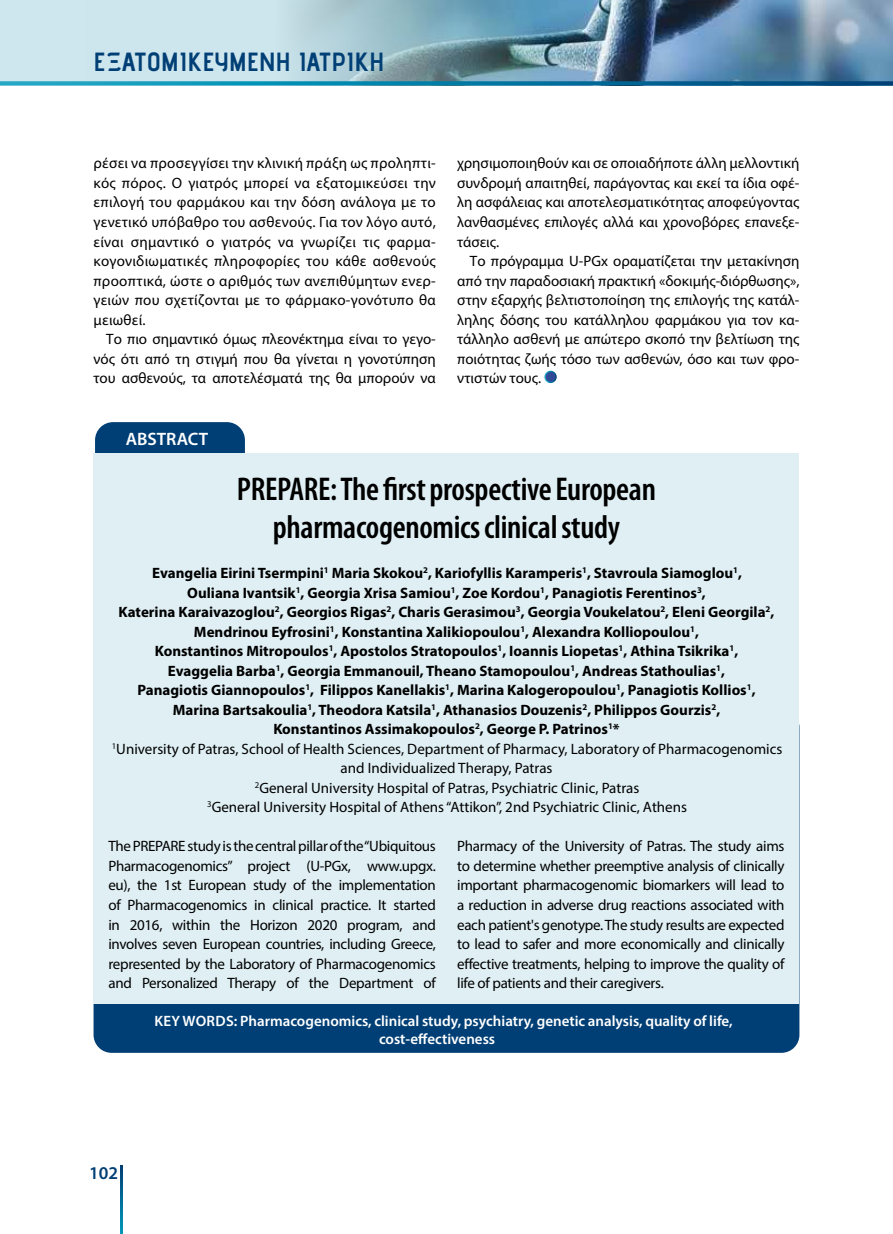
<style>
.page{position:relative;width:893px;height:1234px;background:#fff}
.page>*{position:absolute;margin:0;border:0;box-sizing:border-box;transform-origin:0 0}
.t1{font:600 condensed 33px/38px "Myriad Pro";letter-spacing:-.01em;color:#000;text-align:center}
.t2{font:700 26.25px "Advent Pro";color:#003f75}
.t3{font:600 18px "Myriad Pro";color:#fff}
.t4{font:600 18px "Myriad Pro";color:#003f75}
.t5{font:15px/19.5px "Myriad Pro";color:#000;text-align:justify}
.t6{font:700 15px/19.5px "Myriad Pro";color:#000;text-align:center}
.t7{font:600 15px/18.8px "Myriad Pro";color:#fff}
.s1{font-weight:400}
</style>
<div class="page">
<div style="left:0;top:0;width:893px;height:85px;background:#cee6ee"></div>
<img style="left:291px;top:0;width:602px;height:81px">
<svg style="left:0;top:81px;width:893px;height:4px;background:#0f7da4"></svg>
<svg style="left:121px;top:1165px;width:2px;height:68px"></svg>
<div style="left:545px;top:371px;width:11px;height:11px;background:#304a97;border-radius:50%"></div>
<div style="left:544px;top:370px;width:13px;height:13px;border:1px solid #fff;border-radius:50%"></div>
<div style="left:94px;top:709px;width:705px;height:343px;background:#003f75;border-radius:18px"></div>
<div style="left:95px;top:422px;width:150px;height:195px;background:#003f75;border-radius:18px"></div>
<div style="left:94px;top:454px;width:705px;height:549px;background:#dfeff4"></div>
<h2 class="t2" style="left:94px;top:45px;width:289px">ΕΞΑΤΟΜΙΚΕΥΜΈΝΗ ΙΑΤΡΙΚΉ</h2>
<p class="t5" style="left:94px;top:153px;width:344px">ρέσει να προσεγγίσει την κλινική πράξη ως προληπτι&shy;κός πόρος. Ο γιατρός μπορεί να εξατομικεύσει την επιλογή του φαρμάκου και την δόση ανάλογα με το γενετικό υπόβαθρο του ασθενούς. Για τον λόγο αυτό, είναι σημαντικό ο γιατρός να γνωρίζει τις φαρμα&shy;κογονιδιωματικές πληροφορίες του κάθε ασθενούς προοπτικά, ώστε ο αριθμός των ανεπιθύ μητων ενερ&shy;γειών που σχετίζονται με το φάρμακο-γονότυπο θα μειωθεί.</p>
<p class="t5" style="left:94px;top:329px;width:344px;text-indent:13px">Το πιο σημαντικό ό μως πλεονέκτημα είναι το γεγο&shy;νός ότι από τη στιγμή που θα γίνεται η γονοτύπηση του ασθενούς, τα αποτελέσματά της θα μπορούν να</p>
<p class="t3" style="left:126px;top:427px;width:84px">ABSTRACT</p>
<p class="t5" style="left:457px;top:153px;width:344px">χρησιμοποιηθούν και σε οποιαδήποτε άλλη μελλοντική συνδρομή απαιτηθεί, παράγοντας και εκεί τα ίδια οφέ&shy;λη ασφάλειας και αποτελεσματικότητας αποφεύγοντας λανθασμένες επιλογές αλλά και χρονοβόρες επανεξε&shy;τάσεις.</p>
<p class="t5" style="left:457px;top:251px;width:344px;text-indent:13px">Το πρόγραμμα U-PGx οραματίζεται την μετακίνηση από την παραδοσιακή πρακτική «δοκιμής-διόρθωσης», στην εξαρχής βελτιστοποίηση της επιλογής της κατάλ&shy;ληλης δόσης του κατάλληλου φαρμάκου για τον κα&shy;τάλληλο ασθενή με απώτερο σκοπό την βελτίωση της ποιότητας ζωής τόσο των ασθενών, όσο και των φρο&shy;ντιστών τους.</p>
<h1 class="t1" style="left:237px;top:470px;width:421px">PREPARE: The first prospective European pharmacogenomics clinical study</h1>
<p class="t6" style="left:112px;top:563px;width:672px">Evangelia Eirini Tsermpini<sup>1</sup> Maria Skokou<sup>2</sup>, Kariofyllis Karamperis<sup>1</sup>, Stavroula Siamoglou<sup>1</sup>,<br>Ouliana Ivantsik<sup>1</sup>, Georgia Xrisa Samiou<sup>1</sup>, Zoe Kordou<sup>1</sup>, Panagiotis Ferentinos<sup>3</sup>,<br>Katerina Karaivazoglou<sup>2</sup>, Georgios Rigas<sup>2</sup>, Charis Gerasimou<sup>3</sup>, Georgia Voukelatou<sup>2</sup>, Eleni Georgila<sup>2</sup>, Mendrinou Eyfrosini<sup>1</sup>, Konstantina Xalikiopoulou<sup>1</sup>, Alexandra Kolliopoulou<sup>1</sup>,<br>Konstantinos Mitropoulos<sup>1</sup>, Apostolos Stratopoulos<sup>1</sup>, Ioannis Liopetas<sup>1</sup>, Athina Tsikrika<sup>1</sup>,<br>Evaggelia Barba<sup>1</sup>, Georgia Emmanouil, Theano Stamopoulou<sup>1</sup>, Andreas Stathoulias<sup>1</sup>,<br>Panagiotis Giannopoulos<sup>1</sup>, Filippos Kanellakis<sup>1</sup>, Marina Kalogeropoulou<sup>1</sup>, Panagiotis Kollios<sup>1</sup>,<br>Marina Bartsakoulia<sup>1</sup>, Theodora Katsila<sup>1</sup>, Athanasios Douzenis<sup>2</sup>, Philippos Gourzis<sup>2</sup>,<br>Konstantinos Assimakopoulos<sup>2</sup>, George P. Patrinos<sup>1</sup>*<br><sup>1</sup><span class="s1">University of Patras, School of Health Sciences, Department of Pharmacy, Laboratory of Pharmacogenomics and Individualized Therapy, Patras<br></span><sup>2</sup><span class="s1">General University Hospital of Patras, Psychiatric Clinic, Patras<br></span><sup>3</sup><span class="s1">General University Hospital of Athens “Attikon”, 2nd Psychiatric Clinic, Athens</span></p>
<p class="t5" style="left:108px;top:836px;width:329px">The PREPARE study is the central pillar of the “Ubiquitous Pharmacogenomics” project (U-PGx, www.upgx. eu), the 1st European study of the implementation of Pharmacogenomics in clinical practice. It started in 2016, within the Horizon 2020 program, and involves seven European countries, including Greece, represented by the Laboratory of Pharmacogenomics and Personalized Therapy of the Department of</p>
<p class="t5" style="left:457px;top:836px;width:329px">Pharmacy of the University of Patras. The study aims to determine whether preemptive analysis of clinically important pharmacogenomic biomarkers will lead to a reduction in adverse drug reactions associated with each patient's genotype. The study results are expected to lead to safer and more economically and clinically effective treatments, helping to improve the quality of life of patients and their caregivers.</p>
<p class="t7" style="left:379px;top:1010px;width:355px;text-indent:-225px">KEY WORDS: Pharmacogenomics, clinical study, psychiatry, genetic analysis, quality of life, cost-effectiveness</p>
<p class="t4" style="left:89px;top:1161px;width:30px">102</p>
</div>
